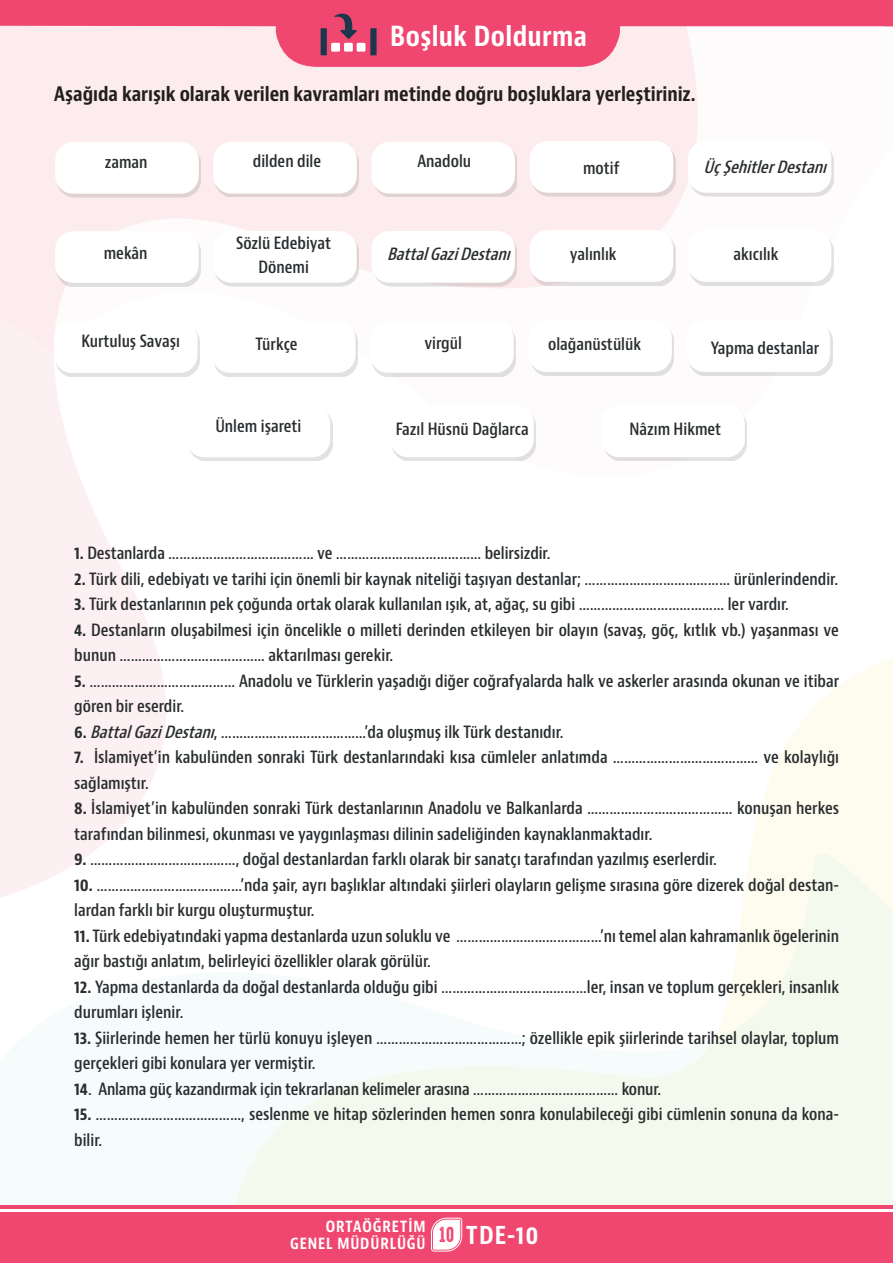
<style>
.page{position:relative;width:893px;height:1263px;background:#fff}
.page>*{position:absolute;margin:0;border:0;box-sizing:border-box;transform-origin:0 0}
.t1{font:700 condensed 27px "Bernino Sans";letter-spacing:.015em;color:#fff}
.t2{font:700 condensed 24px "Bernino Sans";color:#fff}
.t3{font:700 condensed 19.5px "Bernino Sans";letter-spacing:-.005em;color:#231f20}
.t4{font:600 condensed 16.5px/25.5px "Bernino Sans";color:#292d2f}
.t5{font:italic 600 condensed 16.5px "Bernino Sans";color:#292d2f}
.t6{font:700 condensed 15px/17.2px "Bernino Sans";letter-spacing:.06em;color:#fff;text-align:right}
.s1{font-weight:700}
.s2{font-style:italic}
.s3{font-family:"High Voltage Rough";font-weight:400;font-stretch:normal;font-size:19.5px;color:#f04770}
</style>
<div class="page">
<div style="left:0;top:67px;width:608px;height:7px;background:#fdecee"></div>
<hr style="left:0;top:1205px;width:893px;height:4px;background:#f04770">
<div style="left:0;top:1212px;width:893px;height:51px;background:#f04770"></div>
<svg style="left:0;top:0;width:893px;height:67px;background:#f58ba4"></svg>
<svg style="left:430px;top:1217px;width:33px;height:35px"></svg>
<div style="left:57px;top:146px;width:144px;height:51px;background:#231f20;opacity:.13"></div>
<div style="left:55px;top:142px;width:144px;height:52px;background:#fff;border-radius:18px"></div>
<div style="left:215px;top:145px;width:144px;height:52px;background:#231f20;opacity:.13"></div>
<div style="left:213px;top:142px;width:144px;height:52px;background:#fff;border-radius:18px"></div>
<div style="left:374px;top:145px;width:143px;height:52px;background:#231f20;opacity:.13"></div>
<div style="left:371px;top:142px;width:144px;height:52px;background:#fff;border-radius:18px"></div>
<div style="left:532px;top:145px;width:143px;height:51px;background:#231f20;opacity:.13"></div>
<div style="left:530px;top:141px;width:143px;height:52px;background:#fff;border-radius:18px"></div>
<div style="left:690px;top:145px;width:144px;height:51px;background:#231f20;opacity:.13"></div>
<div style="left:688px;top:141px;width:143px;height:52px;background:#fff;border-radius:18px"></div>
<div style="left:57px;top:235px;width:144px;height:52px;background:#231f20;opacity:.13"></div>
<div style="left:55px;top:231px;width:144px;height:52px;background:#fff;border-radius:18px"></div>
<div style="left:215px;top:235px;width:144px;height:51px;background:#231f20;opacity:.13"></div>
<div style="left:213px;top:231px;width:144px;height:52px;background:#fff;border-radius:18px"></div>
<div style="left:373px;top:235px;width:144px;height:51px;background:#231f20;opacity:.13"></div>
<div style="left:371px;top:231px;width:144px;height:52px;background:#fff;border-radius:18px"></div>
<div style="left:532px;top:234px;width:143px;height:52px;background:#231f20;opacity:.13"></div>
<div style="left:530px;top:230px;width:143px;height:52px;background:#fff;border-radius:18px"></div>
<div style="left:690px;top:234px;width:143px;height:52px;background:#231f20;opacity:.13"></div>
<div style="left:688px;top:230px;width:143px;height:52px;background:#fff;border-radius:18px"></div>
<div style="left:56px;top:325px;width:144px;height:52px;background:#231f20;opacity:.13"></div>
<div style="left:54px;top:321px;width:144px;height:52px;background:#fff;border-radius:18px"></div>
<div style="left:214px;top:325px;width:144px;height:52px;background:#231f20;opacity:.13"></div>
<div style="left:212px;top:321px;width:144px;height:52px;background:#fff;border-radius:18px"></div>
<div style="left:372px;top:325px;width:144px;height:52px;background:#231f20;opacity:.13"></div>
<div style="left:370px;top:321px;width:144px;height:52px;background:#fff;border-radius:18px"></div>
<div style="left:530px;top:324px;width:144px;height:52px;background:#231f20;opacity:.13"></div>
<div style="left:528px;top:320px;width:144px;height:52px;background:#fff;border-radius:18px"></div>
<div style="left:689px;top:324px;width:143px;height:52px;background:#231f20;opacity:.13"></div>
<div style="left:687px;top:320px;width:143px;height:52px;background:#fff;border-radius:18px"></div>
<div style="left:189px;top:409px;width:143px;height:52px;background:#231f20;opacity:.13"></div>
<div style="left:187px;top:406px;width:143px;height:51px;background:#fff;border-radius:18px"></div>
<div style="left:392px;top:409px;width:144px;height:52px;background:#231f20;opacity:.13"></div>
<div style="left:390px;top:405px;width:144px;height:52px;background:#fff;border-radius:18px"></div>
<div style="left:603px;top:409px;width:144px;height:52px;background:#231f20;opacity:.13"></div>
<div style="left:601px;top:405px;width:144px;height:52px;background:#fff;border-radius:18px"></div>
<svg style="left:321px;top:13px;width:56px;height:42px;background:#c05575"></svg>
<h1 class="t1" style="left:390px;top:20px;width:198px">Boşluk Doldurma</h1>
<p class="t3" style="left:54px;top:82px;width:643px">Aşağıda karışık olarak verilen kavramları metinde doğru boşluklara yerleştiriniz.</p>
<p class="t4" style="left:105px;top:149px;width:44px">zaman</p>
<p class="t4" style="left:253px;top:149px;width:70px">dilden dile</p>
<p class="t4" style="left:417px;top:149px;width:55px">Anadolu</p>
<p class="t4" style="left:583px;top:156px;width:38px">motif</p>
<p class="t5" style="left:703px;top:157px;width:130px">ÜçŞehitlerDestanı</p>
<p class="t4" style="left:236px;top:231px;width:96px;line-height:24px;text-align:center">Sözlü Edebiyat<br>Dönemi</p>
<p class="t4" style="left:104px;top:241px;width:45px">mekân</p>
<p class="t5" style="left:387px;top:244px;width:130px">BattalGaziDestanı</p>
<p class="t4" style="left:570px;top:241px;width:48px">yalınlık</p>
<p class="t4" style="left:734px;top:241px;width:46px">akıcılık</p>
<p class="t4" style="left:81px;top:329px;width:100px">Kurtuluş Savaşı</p>
<p class="t4" style="left:548px;top:331px;width:95px">olağanüstülük</p>
<p class="t4" style="left:424px;top:330px;width:39px">virgül</p>
<p class="t4" style="left:711px;top:336px;width:110px">Yapma destanlar</p>
<p class="t4" style="left:256px;top:331px;width:43px">Türkçe</p>
<p class="t4" style="left:215px;top:414px;width:88px">Ünlem işareti</p>
<p class="t4" style="left:396px;top:417px;width:135px">Fazıl Hüsnü Dağlarca</p>
<p class="t4" style="left:629px;top:417px;width:93px">Nâzım Hikmet</p>
<p class="t4" style="left:74px;top:541px;width:478px"><span class="s1">1.</span> Destanlarda ………………………………… ve ………………………………… belirsizdir.</p>
<p class="t4" style="left:74px;top:567px;width:765px"><span class="s1">2.</span> Türk dili, edebiyatı ve tarihi için önemli bir kaynak niteliği taşıyan destanlar; ………………………………… ürünlerindendir.</p>
<p class="t4" style="left:74px;top:592px;width:716px"><span class="s1">3.</span> Türk destanlarının pek çoğunda ortak olarak kullanılan ışık, at, ağaç, su gibi ………………………………… ler vardır.</p>
<p class="t4" style="left:74px;top:617px;width:766px"><span class="s1">4.</span> Destanların oluşabilmesi için öncelikle o milleti derinden etkileyen bir olayın (savaş, göç, kıtlık vb.) yaşanması ve bunun ………………………………… aktarılması gerekir.</p>
<p class="t4" style="left:74px;top:668px;width:766px"><span class="s1">5.</span> ………………………………… Anadolu ve Türklerin yaşadığı diğer coğrafyalarda halk ve askerler arasında okunan ve itibar gören bir eserdir.</p>
<p class="t4" style="left:74px;top:720px;width:491px"><span class="s1">6.</span> <span class="s2">BattalGaziDestanı</span>, …………………………………’da oluşmuş ilk Türk destanıdır.</p>
<p class="t4" style="left:74px;top:745px;width:766px"><span class="s1">7.</span> İslamiyet’in kabulünden sonraki Türk destanlarındaki kısa cümleler anlatımda ………………………………… ve kolaylığı sağlamıştır.</p>
<p class="t4" style="left:74px;top:796px;width:766px"><span class="s1">8.</span> İslamiyet’in kabulünden sonraki Türk destanlarının Anadolu ve Balkanlarda ………………………………… konuşan herkes tarafından bilinmesi, okunması ve yaygınlaşması dilinin sadeliğinden kaynaklanmaktadır.</p>
<p class="t4" style="left:74px;top:847px;width:644px"><span class="s1">9.</span> …………………………………, doğal destanlardan farklı olarak bir sanatçı tarafından yazılmış eserlerdir.</p>
<p class="t4" style="left:74px;top:872px;width:766px"><span class="s1">10.</span> …………………………………’nda şair, ayrı başlıklar altındaki şiirleri olayların gelişme sırasına göre dizerek doğal destan&shy;lardan farklı bir kurgu oluşturmuştur.</p>
<p class="t4" style="left:74px;top:923px;width:766px"><span class="s1">11.</span> Türk edebiyatındaki yapma destanlarda uzun soluklu ve …………………………………’nı temel alan kahramanlık ögelerinin ağır bastığı anlatım, belirleyici özellikler olarak görülür.</p>
<p class="t4" style="left:74px;top:974px;width:766px"><span class="s1">12.</span> Yapma destanlarda da doğal destanlarda olduğu gibi …………………………………ler, insan ve toplum gerçekleri, insanlık durumları işlenir.</p>
<p class="t4" style="left:74px;top:1025px;width:766px"><span class="s1">13.</span> Şiirlerinde hemen her türlü konuyu işleyen …………………………………; özellikle epik şiirlerinde tarihsel olaylar, toplum gerçekleri gibi konulara yer vermiştir.</p>
<p class="t4" style="left:74px;top:1076px;width:588px"><span class="s1">14</span>. Anlama güç kazandırmak için tekrarlanan kelimeler arasına ………………………………… konur.</p>
<p class="t4" style="left:74px;top:1102px;width:766px"><span class="s1">15.</span> …………………………………, seslenme ve hitap sözlerinden hemen sonra konulabileceği gibi cümlenin sonuna da kona&shy;bilir.</p>
<p class="t6" style="left:290px;top:1218px;width:137px">ORTAÖĞRETİM<br>GENEL MÜDÜRLÜĞÜ</p>
<h2 class="t2" style="left:439px;top:1221px;width:101px"><span class="s3">10</span> TDE-10</h2>
</div>
